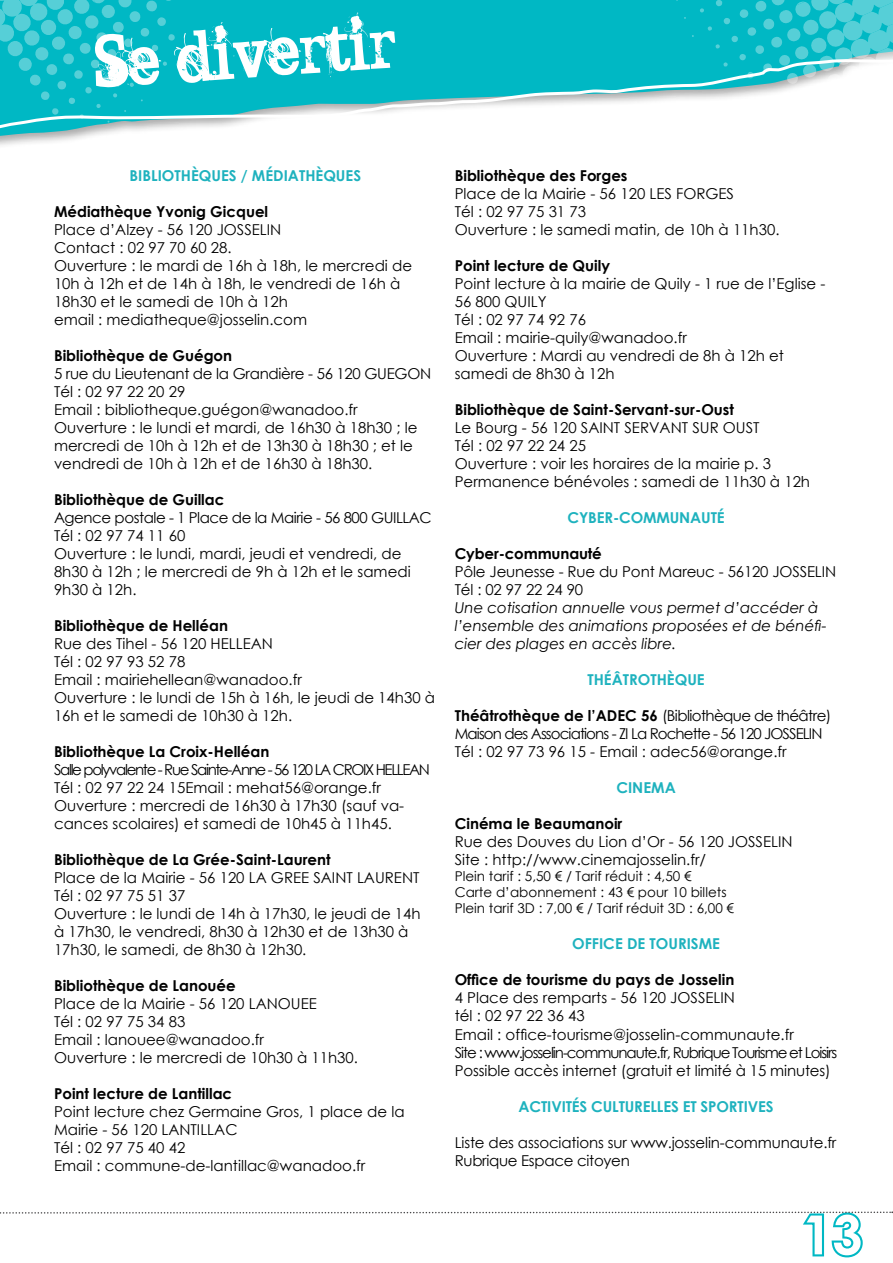
<style>
.page{position:relative;width:893px;height:1263px;background:#fff}
.page>*{position:absolute;margin:0;border:0;box-sizing:border-box;transform-origin:0 0}
.t1{font:60px "BROKENGHOST";color:#fff}
.t2{font:700 54px "Century Gothic";color:#fff}
.t3{font:15px/18px "Century Gothic";color:#000}
.t4{font:700 15px "Century Gothic";color:#000}
.t5{font:15px/18px "Century Gothic";letter-spacing:-.06em;color:#000}
.t6{font:italic 15px/18px "Century Gothic";color:#000}
.t7{font:700 15px "Century Gothic";color:#1eb2be}
.t8{font:13.5px/16.2px "Century Gothic";color:#000}
.s1{font-weight:700}
</style>
<div class="page">
<svg style="left:0;top:1211px;width:893px;height:47px"></svg>
<div style="left:176px;top:0;width:516px;height:49px;background:#00b8c4"></div>
<svg style="left:0;top:49px;width:692px;height:92px"></svg>
<svg style="left:0;top:0;width:176px;height:123px;background:#19bec9"></svg>
<svg style="left:692px;top:0;width:201px;height:99px"></svg>
<h1 class="t1" style="left:91px;top:17px;width:304px;rotate:-4deg">Se divertir</h1>
<h1 class="t1" style="left:14px;top:54px;width:251px;rotate:-6deg">Editorial</h1>
<p class="t7" style="left:130px;top:164px;width:22px">BIblioth</p>
<p class="t7" style="left:191px;top:164px;width:18px">èques</p>
<p class="t7" style="left:241px;top:164px;width:42px">/ médiath</p>
<p class="t7" style="left:316px;top:164px;width:18px">èques</p>
<p class="t4" style="left:54px;top:200px;width:216px">Médiathèque Yvonig Gicquel</p>
<p class="t3" style="left:54px;top:220px;width:360px">Place d’Alzey - 56 120 JOSSELIN<br>Contact : 02 97 70 60 28.<br>Ouverture : le mardi de 16h à 18h, le mercredi de 10h à 12h et de 14h à 18h, le vendredi de 16h à 18h30 et le samedi de 10h à 12h<br>email : mediatheque@josselin.com</p>
<p class="t4" style="left:54px;top:344px;width:180px">Bibliothèque de Guégon</p>
<p class="t3" style="left:54px;top:364px;width:379px">5 rue du Lieutenant de la Grandière - 56 120 GUEGON Tél : 02 97 22 20 29<br>Email : bibliotheque.guégon@wanadoo.fr Ouverture : le lundi et mardi, de 16h30 à 18h30 ; le mercredi de 10h à 12h et de 13h30 à 18h30 ; et le vendredi de 10h à 12h et de 16h30 à 18h30.</p>
<p class="t4" style="left:54px;top:488px;width:172px">Bibliothèque de Guillac</p>
<p class="t3" style="left:54px;top:508px;width:379px">Agence postale - 1 Place de la Mairie - 56 800 GUILLAC Tél : 02 97 74 11 60<br>Ouverture : le lundi, mardi, jeudi et vendredi, de 8h30 à 12h ; le mercredi de 9h à 12h et le samedi 9h30 à 12h.</p>
<p class="t4" style="left:54px;top:614px;width:175px">Bibliothèque de Helléan</p>
<p class="t3" style="left:54px;top:634px;width:383px">Rue des Tihel - 56 120 HELLEAN<br>Tél : 02 97 93 52 78<br>Email : mairiehellean@wanadoo.fr<br>Ouverture : le lundi de 15h à 16h, le jeudi de 14h30 à<br>16h et le samedi de 10h30 à 12h.</p>
<p class="t4" style="left:54px;top:740px;width:217px">Bibliothèque La Croix-Helléan</p>
<p class="t3" style="left:54px;top:760px;width:377px">Salle polyvalente - Rue Sainte-Anne - 56 120 LA CROIX HELLEAN Tél : 02 97 22 24 15Email : mehat56@orange.fr Ouverture : mercredi de 16h30 à 17h30 (sauf va&shy;cances scolaires) et samedi de 10h45 à 11h45.</p>
<p class="t4" style="left:54px;top:848px;width:278px">Bibliothèque de La Grée-Saint-Laurent</p>
<p class="t3" style="left:54px;top:868px;width:368px">Place de la Mairie - 56 120 LA GREE SAINT LAURENT Tél : 02 97 75 51 37<br>Ouverture : le lundi de 14h à 17h30, le jeudi de 14h à 17h30, le vendredi, 8h30 à 12h30 et de 13h30 à 17h30, le samedi, de 8h30 à 12h30.</p>
<p class="t4" style="left:54px;top:974px;width:183px">Bibliothèque de Lanouée</p>
<p class="t3" style="left:54px;top:994px;width:305px">Place de la Mairie - 56 120 LANOUEE<br>Tél : 02 97 75 34 83<br>Email : lanouee@wanadoo.fr<br>Ouverture : le mercredi de 10h30 à 11h30.</p>
<p class="t4" style="left:54px;top:1082px;width:180px">Point lecture de Lantillac</p>
<p class="t3" style="left:54px;top:1102px;width:352px">Point lecture chez Germaine Gros, 1 place de la<br>Mairie - 56 120 LANTILLAC<br>Tél : 02 97 75 40 42<br>Email : commune-de-lantillac@wanadoo.fr</p>
<p class="t4" style="left:455px;top:164px;width:174px">Bibliothèque des Forges</p>
<p class="t3" style="left:455px;top:184px;width:326px">Place de la Mairie - 56 120 LES FORGES<br>Tél : 02 97 75 31 73<br>Ouverture : le samedi matin, de 10h à 11h30.</p>
<p class="t4" style="left:455px;top:254px;width:157px">Point lecture de Quily</p>
<p class="t3" style="left:455px;top:274px;width:372px">Point lecture à la mairie de Quily - 1 rue de l’Eglise -<br>56 800 QUILY<br>Tél : 02 97 74 92 76<br>Email : mairie-quily@wanadoo.fr<br>Ouverture : Mardi au vendredi de 8h à 12h et samedi de 8h30 à 12h</p>
<p class="t4" style="left:455px;top:398px;width:281px">Bibliothèque de Saint-Servant-sur-Oust</p>
<p class="t3" style="left:455px;top:418px;width:357px">Le Bourg - 56 120 SAINT SERVANT SUR OUST<br>Tél : 02 97 22 24 25<br>Ouverture : voir les horaires de la mairie p. 3<br>Permanence bénévoles : samedi de 11h30 à 12h</p>
<p class="t7" style="left:568px;top:506px;width:159px">CYBER-COMMUNAUTé</p>
<p class="t4" style="left:455px;top:542px;width:149px">Cyber-communauté</p>
<p class="t3" style="left:455px;top:562px;width:383px">Pôle Jeunesse - Rue du Pont Mareuc - 56120 JOSSELIN<br>Tél : 02 97 22 24 90</p>
<p class="t6" style="left:455px;top:598px;width:373px">Une cotisation annuelle vous permet d’accéder à l’ensemble des animations proposées et de bénéfi&shy;cier des plages en accès libre.</p>
<p class="t7" style="left:587px;top:668px;width:45px">Th éâtroth</p>
<p class="t7" style="left:667px;top:668px;width:19px">èque</p>
<p class="t5" style="left:455px;top:706px;width:378px"><span class="s1">Théâtrothèque de l’ADEC 56</span> (Bibliothèque de théâtre)<br>Maison des Associations - ZI La Rochette - 56 120 JOSSELIN<br>Tél : 02 97 73 96 15 - Email : adec56@orange.fr</p>
<p class="t7" style="left:616px;top:776px;width:11px">cinema</p>
<p class="t4" style="left:455px;top:812px;width:169px">Cinéma le Beaumanoir</p>
<p class="t3" style="left:455px;top:832px;width:339px">Rue des Douves du Lion d’Or - 56 120 JOSSELIN<br>Site : http://www.cinemajosselin.fr/</p>
<p class="t8" style="left:455px;top:868px;width:281px">Plein tarif : 5,50 € / Tarif réduit : 4,50 €<br>Carte d’abonnement : 43 € pour 10 billets<br>Plein tarif 3D : 7,00 € / Tarif réduit 3D : 6,00 €</p>
<p class="t7" style="left:572px;top:933px;width:149px">OFFICE DE TOURISME</p>
<p class="t4" style="left:455px;top:969px;width:281px">Office de tourisme du pays de Josselin</p>
<p class="t3" style="left:455px;top:989px;width:384px">4 Place des remparts - 56 120 JOSSELIN<br>tél : 02 97 22 36 43<br>Email : office-tourisme@josselin-communaute.fr<br>Site : www.josselin-communaute.fr, Rubrique Tourisme et Loisirs Possible accès internet (gratuit et limité à 15 minutes)</p>
<p class="t7" style="left:519px;top:1095px;width:19px">Activit</p>
<p class="t7" style="left:572px;top:1095px;width:29px">és culturelles</p>
<p class="t7" style="left:683px;top:1095px;width:27px">et sportives</p>
<p class="t3" style="left:455px;top:1133px;width:383px">Liste des associations sur www.josselin-communaute.fr<br>Rubrique Espace citoyen</p>
<h2 class="t2" style="left:802px;top:1194px;width:62px">13</h2>
</div>
